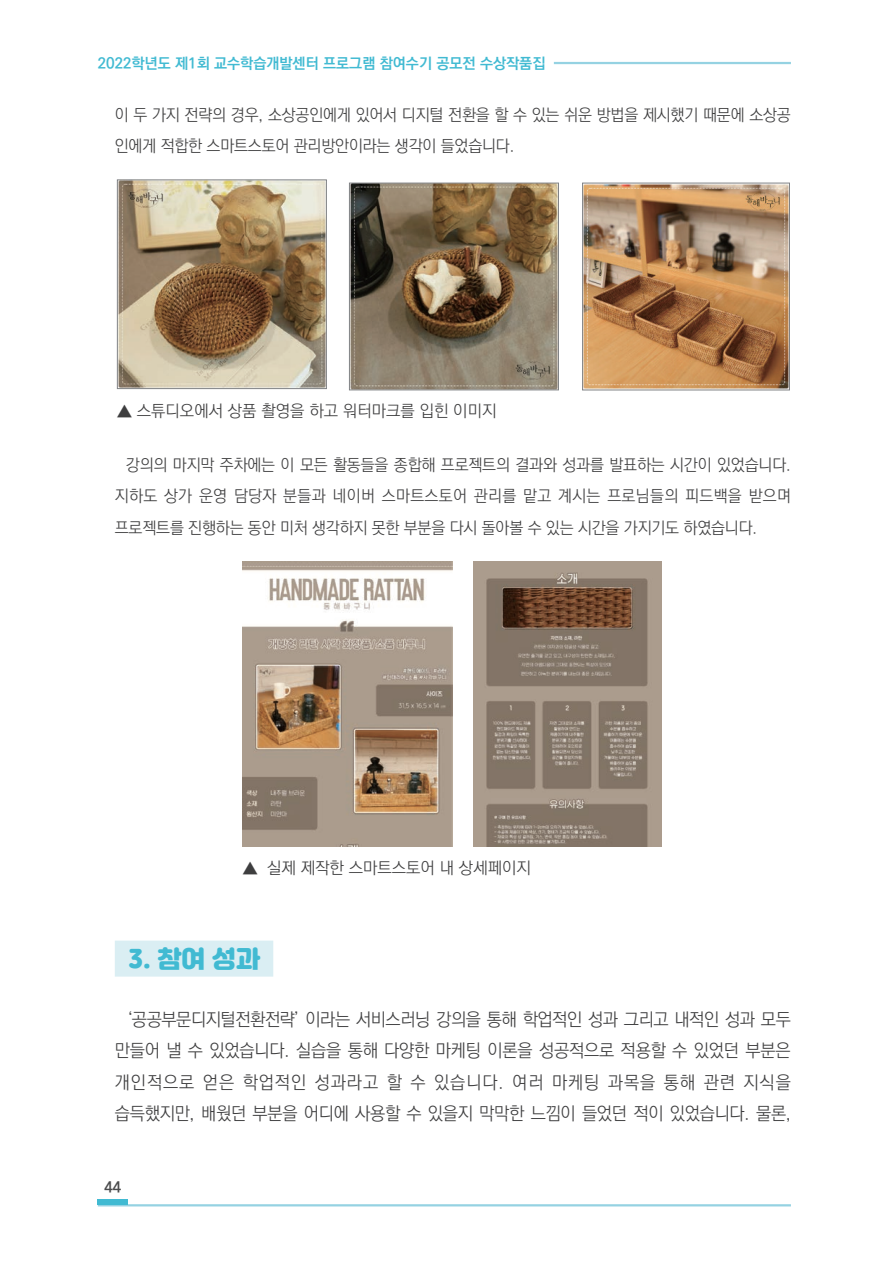
<style>
.page{position:relative;width:893px;height:1263px;background:#fff}
.page>*{position:absolute;margin:0;border:0;box-sizing:border-box;transform-origin:0 0}
.t1{font:24px "Jalnan";color:#41bad2}
.t2{font:300 18px/31.5px "Ko Pub World Dotum";letter-spacing:-.015em;color:#3e3e3f;text-align:justify}
.t3{font:300 16.5px/31.5px "Ko Pub World Dotum";letter-spacing:-.01em;color:#3e3e3f}
.t4{font:700 15px "Ko Pub World Dotum";color:#41bad2}
.t5{font:700 15px "Ko Pub World Dotum";color:#4b4c4d}
</style>
<div class="page">
<hr style="left:554px;top:62px;width:237px;height:2px;background:#95d2e2">
<hr style="left:98px;top:1204px;width:693px;height:2px;background:#95d2e2">
<div style="left:98px;top:1199px;width:30px;height:5px;background:#41bad2"></div>
<img style="left:119px;top:182px;width:206px;height:205px">
<div style="left:117px;top:180px;width:210px;height:209px;border:1px solid #808285"></div>
<img style="left:351px;top:185px;width:206px;height:203px">
<div style="left:349px;top:183px;width:210px;height:207px;border:1px solid #808285"></div>
<img style="left:584px;top:185px;width:204px;height:203px">
<div style="left:582px;top:183px;width:208px;height:207px;border:1px solid #808285"></div>
<img style="left:243px;top:562px;width:210px;height:284px">
<img style="left:473px;top:562px;width:188px;height:285px">
<div style="left:115px;top:940px;width:158px;height:36px;background:#daeef3"></div>
<p class="t4" style="left:98px;top:53px;width:449px">2022학년도 제1회 교수학습개발센터 프로그램 참여수기 공모전 수상작품집</p>
<p class="t3" style="left:115px;top:99px;width:678px">이 두 가지 전략의 경우, 소상공인에게 있어서 디지털 전환을 할 수 있는 쉬운 방법을 제시했기 때문에 소상공 인에게 적합한 스마트스토어 관리방안이라는 생각이 들었습니다.</p>
<p class="t3" style="left:117px;top:395px;width:381px">▲ 스튜디오에서 상품 촬영을 하고 워터마크를 입힌 이미지</p>
<p class="t3" style="left:115px;top:449px;width:678px;text-align:justify;text-indent:11px">강의의 마지막 주차에는 이 모든 활동들을 종합해 프로젝트의 결과와 성과를 발표하는 시간이 있었습니다. 지하도 상가 운영 담당자 분들과 네이버 스마트스토어 관리를 맡고 계시는 프로님들의 피드백을 받으며 프로젝트를 진행하는 동안 미처 생각하지 못한 부분을 다시 돌아볼 수 있는 시간을 가지기도 하였습니다.</p>
<p class="t3" style="left:243px;top:852px;width:290px">▲ 실제 제작한 스마트스토어 내 상세페이지</p>
<h1 class="t1" style="left:128px;top:943px;width:133px">3. 참여 성과</h1>
<p class="t2" style="left:115px;top:1004px;width:678px;text-indent:12px">‘공공부문디지털전환전략’ 이라는 서비스러닝 강의을 통해 학업적인 성과 그리고 내적인 성과 모두 만들어 낼 수 있었습니다. 실습을 통해 다양한 마케팅 이론을 성공적으로 적용할 수 있었던 부분은 개인적으로 얻은 학업적인 성과라고 할 수 있습니다. 여러 마케팅 과목을 통해 관련 지식을 습득했지만, 배웠던 부분을 어디에 사용할 수 있을지 막막한 느낌이 들었던 적이 있었습니다. 물론,</p>
<p class="t5" style="left:104px;top:1176px;width:18px">44</p>
</div>
